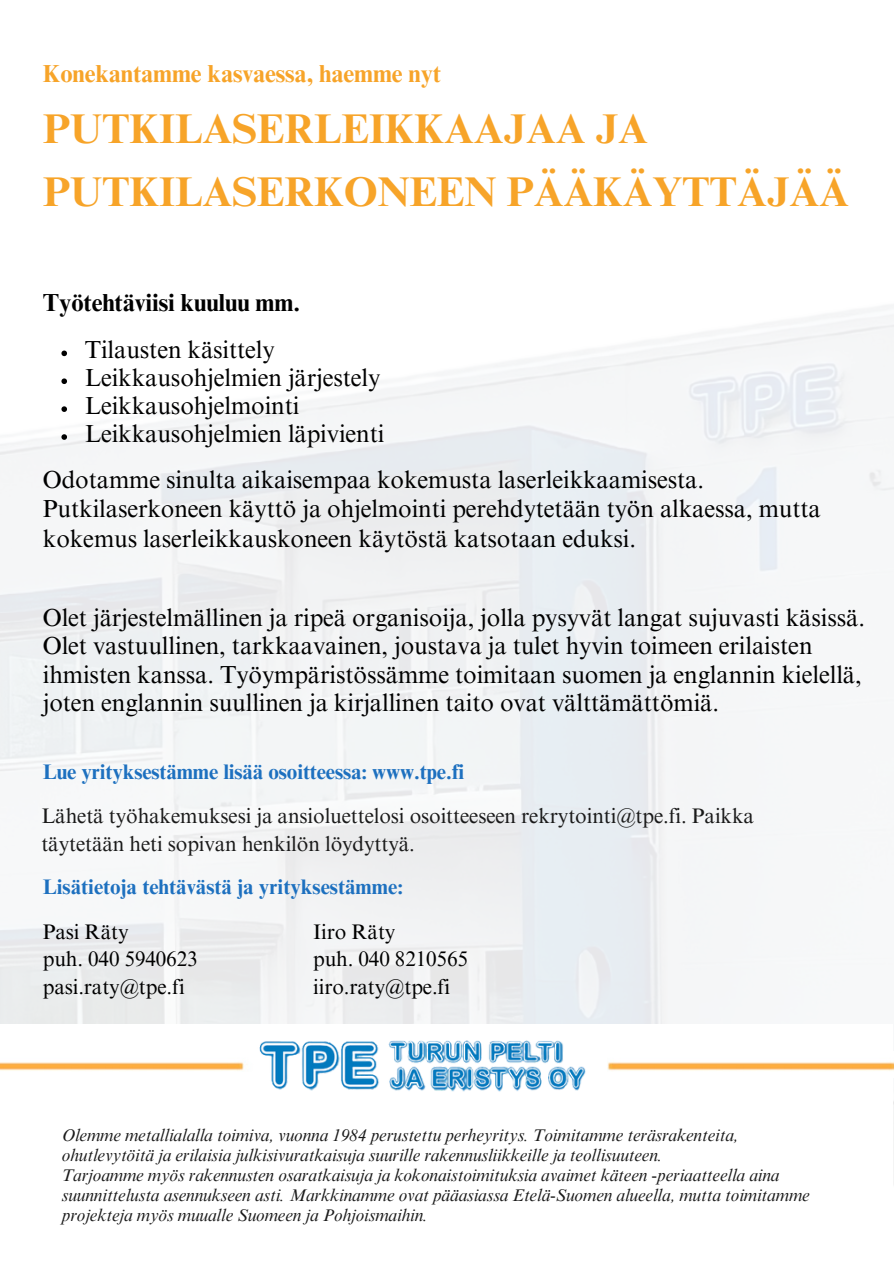
<style>
.page{position:relative;width:894px;height:1264px;background:#fff}
.page>*{position:absolute;margin:0;border:0;box-sizing:border-box;transform-origin:0 0}
.t1{font:700 41.55px/63px "Times NRMT Pro";letter-spacing:-.005em;color:#f7a429}
.t2{font:24.6px/28.2px "Times NRMT Pro";letter-spacing:-.005em;color:#000}
.t3{font:700 24.6px "Times NRMT Pro";letter-spacing:-.005em;color:#f7a429}
.t4{font:700 24.6px "Times NRMT Pro";letter-spacing:-.005em;color:#000}
.t5{font:21.15px/27.9px "Times NRMT Pro";letter-spacing:-.005em;color:#1a1a1a}
.t6{font:21.15px/27.9px "Times NRMT Pro";letter-spacing:-.005em;color:#000}
.t7{font:700 21.15px "Times NRMT Pro";letter-spacing:-.005em;color:#1d70bf}
.t8{font:700 21px "Times NRMT Pro";color:#1d70bf}
.t9{font:italic 17.25px/20.1px "Times NRMT Pro";letter-spacing:-.005em;color:#1a1a1a}
</style>
<div class="page">
<img style="left:0;top:1058px;width:248px;height:14px">
<img style="left:607px;top:1060px;width:286px;height:12px">
<img style="left:259px;top:1040px;width:327px;height:52px">
<svg style="left:61px;top:350px;width:6px;height:6px"></svg>
<svg style="left:61px;top:378px;width:6px;height:6px"></svg>
<svg style="left:61px;top:406px;width:6px;height:6px"></svg>
<svg style="left:61px;top:434px;width:6px;height:6px"></svg>
<h2 class="t3" style="left:43px;top:65px;width:399px">Konekantamme kasvaessa, haemme nyt</h2>
<p class="t1" style="left:43px;top:102px;width:807px">PUTKILASERLEIKKAAJAA JA<br>PUTKILASERKONEEN PÄÄKÄYTTÄJÄÄ</p>
<h5 class="t4" style="left:43px;top:294px;width:258px">Työtehtäviisi kuuluu mm.</h5>
<h5 class="t2" style="left:85px;top:338px;width:191px">Tilausten käsittely</h5>
<p class="t2" style="left:85px;top:366px;width:297px">Leikkausohjelmien järjestely</p>
<p class="t2" style="left:85px;top:394px;width:216px">Leikkausohjelmointi</p>
<p class="t2" style="left:85px;top:422px;width:301px">Leikkausohjelmien läpivienti</p>
<p class="t2" style="left:43px;top:468px;width:779px;line-height:29.2px">Odotamme sinulta aikaisempaa kokemusta laserleikkaamisesta.<br>Putkilaserkoneen käyttö ja ohjelmointi perehdytetään työn alkaessa, mutta kokemus laserleikkauskoneen käytöstä katsotaan eduksi.</p>
<p class="t2" style="left:43px;top:607px;width:823px">Olet järjestelmällinen ja ripeä organisoija, jolla pysyvät langat sujuvasti käsissä.<br>Olet vastuullinen, tarkkaavainen, joustava ja tulet hyvin toimeen erilaisten ihmisten kanssa. Työympäristössämme toimitaan suomen ja englannin kielellä, joten englannin suullinen ja kirjallinen taito ovat välttämättömiä.</p>
<h2 class="t7" style="left:43px;top:763px;width:423px">Lue yrityksestämme lisää osoitteessa: www.tpe.fi</h2>
<p class="t5" style="left:41px;top:804px;width:714px">Lähetä työhakemuksesi ja ansioluettelosi osoitteeseen rekrytointi@tpe.fi. Paikka täytetään heti sopivan henkilön löydyttyä.</p>
<h5 class="t8" style="left:43px;top:879px;width:361px">Lisätietoja tehtävästä ja yrityksestämme:</h5>
<h4 class="t6" style="left:313px;top:920px;width:156px">Iiro Räty<br>puh. 040 8210565 iiro.raty@tpe.fi</h4>
<h1 class="t6" style="left:43px;top:920px;width:156px">Pasi Räty<br>puh. 040 5940623 pasi.raty@tpe.fi</h1>
<h3 class="t9" style="left:62px;top:1126px;width:678px">Olemme metallialalla toimiva, vuonna 1984 perustettu perheyritys. Toimitamme teräsrakenteita,</h3>
<h3 class="t9" style="left:62px;top:1146px;width:602px">ohutlevytöitä ja erilaisia julkisivuratkaisuja suurille rakennusliikkeille ja teollisuuteen.</h3>
<h4 class="t9" style="left:62px;top:1166px;width:749px">Tarjoamme myös rakennusten osaratkaisuja ja kokonaistoimituksia avaimet käteen -periaatteella aina suunnittelusta asennukseen asti. Markkinamme ovat pääasiassa Etelä-Suomen alueella, mutta toimitamme projekteja myös muualle Suomeen ja Pohjoismaihin.</h4>
</div>
